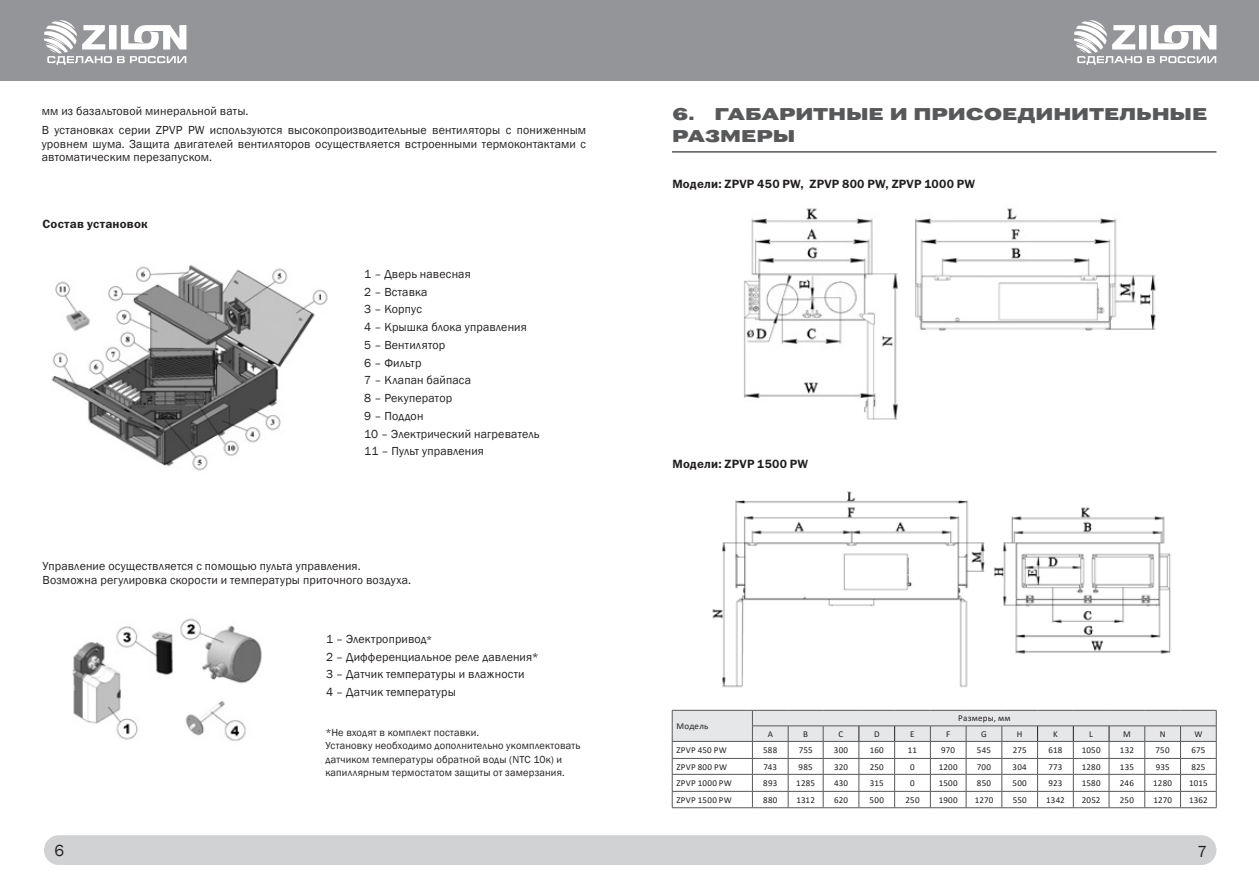
<style>
.page{position:relative;width:1259px;height:893px;background:#fff}
.page>*{position:absolute;margin:0;border:0;box-sizing:border-box;transform-origin:0 0}
.ZAGOLOVKI{font:18px/21.6px "Pravda";letter-spacing:-.01em;color:#57585a}
.t1{font:16.5px "Franklin Gothic";color:#231f20}
.body{font:12px/13.5px "Franklin Gothic";letter-spacing:.015em;color:#231f20;text-align:justify}
.body-2{font:12px "Franklin Gothic Demi C";letter-spacing:.02em;color:#231f20}
.body-3{font:10.5px/13.5px "Franklin Gothic";letter-spacing:.02em;color:#231f20}
.Таблица{font:9px "Calibri";letter-spacing:.02em;color:#231f20}
.зилон1{font:9px "Calibri";letter-spacing:.025em;color:#231f20}
.зилон3{font:9px "Calibri";letter-spacing:.025em;color:#231f20}
.зилон2{font:9px "Calibri";color:#231f20}
.зилон4{font:9px "Calibri";color:#231f20}
.s1{font-size:10.5px}
</style>
<div class="page">
<div style="left:44px;top:835px;width:1172px;height:30px;background:#d1d2d4;border-radius:15px"></div>
<div style="left:629px;top:0;width:630px;height:81px;background:#939598"></div>
<div style="left:0;top:0;width:629px;height:81px;background:#939598"></div>
<svg style="left:44px;top:20px;width:142px;height:45px"></svg>
<svg style="left:1074px;top:20px;width:142px;height:45px"></svg>
<img style="left:51px;top:265px;width:277px;height:206px">
<img style="left:72px;top:618px;width:190px;height:123px">
<hr style="left:672px;top:151px;width:544px;height:2px;background:#57585a">
<svg style="left:672px;top:710px;width:545px;height:97px"></svg>
<hr style="left:672px;top:807px;width:80px;height:1px;background:#57585a">
<hr style="left:752px;top:807px;width:36px;height:1px;background:#57585a">
<hr style="left:788px;top:807px;width:35px;height:1px;background:#57585a">
<hr style="left:823px;top:807px;width:36px;height:1px;background:#57585a">
<hr style="left:859px;top:807px;width:35px;height:1px;background:#57585a">
<hr style="left:894px;top:807px;width:36px;height:1px;background:#57585a">
<hr style="left:930px;top:807px;width:36px;height:1px;background:#57585a">
<hr style="left:966px;top:807px;width:36px;height:1px;background:#57585a">
<hr style="left:1002px;top:807px;width:35px;height:1px;background:#57585a">
<hr style="left:1037px;top:807px;width:36px;height:1px;background:#57585a">
<hr style="left:1073px;top:807px;width:36px;height:1px;background:#57585a">
<hr style="left:1109px;top:807px;width:35px;height:1px;background:#57585a">
<hr style="left:1144px;top:807px;width:36px;height:1px;background:#57585a">
<hr style="left:1180px;top:807px;width:36px;height:1px;background:#57585a">
<img style="left:743px;top:208px;width:413px;height:212px">
<img style="left:712px;top:491px;width:459px;height:197px">
<p class="body" style="left:42px;top:104px;width:208px">мм из базальтовой минеральной ваты.</p>
<p class="body" style="left:42px;top:124px;width:546px">В установках серии ZPVP PW используются высокопроизводительные вентиляторы с пониженным уровнем шума. Защита двигателей вентиляторов осуществляется встроенными термоконтактами с автоматическим перезапуском.</p>
<p class="body-2" style="left:43px;top:217px;width:107px">Состав установок</p>
<p class="body" style="left:364px;top:267px;width:108px">1 – Дверь навесная</p>
<p class="body" style="left:364px;top:285px;width:65px">2 – Вставка</p>
<p class="body" style="left:364px;top:303px;width:59px">3 – Корпус</p>
<p class="body" style="left:364px;top:321px;width:164px">4 – Крышка блока управления</p>
<p class="body" style="left:364px;top:338px;width:82px">5 – Вентилятор</p>
<p class="body" style="left:364px;top:356px;width:59px">6 – Фильтр</p>
<p class="body" style="left:364px;top:374px;width:108px">7 – Клапан байпаса</p>
<p class="body" style="left:364px;top:392px;width:89px">8 – Рекуператор</p>
<p class="body" style="left:364px;top:409px;width:61px">9 – Поддон</p>
<p class="body" style="left:364px;top:427px;width:177px">10 – Электрический нагреватель</p>
<p class="body" style="left:364px;top:445px;width:121px">11 – Пульт управления</p>
<p class="body" style="left:43px;top:560px;width:320px">Управление осуществляется с помощью пульта управления.</p>
<p class="body" style="left:43px;top:573px;width:370px">Возможна регулировка скорости и температуры приточного воздуха.</p>
<p class="body" style="left:326px;top:632px;width:108px">1 – Электропривод<span class="s1">*</span></p>
<p class="body" style="left:326px;top:650px;width:214px">2 – Дифференциальное реле давления*</p>
<p class="body" style="left:326px;top:668px;width:200px">3 – Датчик температуры и влажности</p>
<p class="body" style="left:326px;top:685px;width:131px">4 – Датчик температуры</p>
<p class="body-3" style="left:325px;top:725px;width:257px">*Не входят в комплект поставки.<br>Установку необходимо дополнительно укомплектовать датчиком температуры обратной воды (NTC 10к) и капиллярным термостатом защиты от замерзания.</p>
<p class="ZAGOLOVKI" style="left:672px;top:104px;width:537px">6. ГАБАРИТНЫЕ И ПРИСОЕДИНИТЕЛЬНЫЕ<br>РАЗМЕРЫ</p>
<p class="body-2" style="left:672px;top:178px;width:304px">Модели: ZPVP 450 PW, ZPVP 800 PW, ZPVP 1000 PW</p>
<p class="body-2" style="left:672px;top:457px;width:137px">Модели: ZPVP 1500 PW</p>
<p class="зилон3" style="left:676px;top:720px;width:33px">Модель</p>
<p class="Таблица" style="left:958px;top:712px;width:54px">Размеры, мм</p>
<p class="Таблица" style="left:767px;top:728px;width:7px">A</p>
<p class="зилон4" style="left:803px;top:728px;width:6px">B</p>
<p class="Таблица" style="left:838px;top:728px;width:6px">C</p>
<p class="Таблица" style="left:874px;top:728px;width:7px">D</p>
<p class="Таблица" style="left:910px;top:728px;width:6px">E</p>
<p class="Таблица" style="left:946px;top:728px;width:6px">F</p>
<p class="зилон4" style="left:981px;top:728px;width:7px">G</p>
<p class="Таблица" style="left:1017px;top:728px;width:7px">H</p>
<p class="Таблица" style="left:1053px;top:728px;width:6px">K</p>
<p class="Таблица" style="left:1089px;top:728px;width:5px">L</p>
<p class="Таблица" style="left:1123px;top:728px;width:9px">M</p>
<p class="Таблица" style="left:1159px;top:728px;width:7px">N</p>
<p class="Таблица" style="left:1194px;top:728px;width:10px">W</p>
<p class="зилон1" style="left:676px;top:744px;width:52px">ZPVP 450 PW</p>
<p class="Таблица" style="left:763px;top:744px;width:16px">588</p>
<p class="Таблица" style="left:798px;top:744px;width:15px">755</p>
<p class="Таблица" style="left:834px;top:744px;width:16px">300</p>
<p class="Таблица" style="left:869px;top:744px;width:16px">160</p>
<p class="Таблица" style="left:908px;top:744px;width:11px">11</p>
<p class="Таблица" style="left:941px;top:744px;width:15px">970</p>
<p class="Таблица" style="left:977px;top:744px;width:16px">545</p>
<p class="Таблица" style="left:1012px;top:744px;width:15px">275</p>
<p class="Таблица" style="left:1048px;top:744px;width:15px">618</p>
<p class="Таблица" style="left:1081px;top:744px;width:20px">1050</p>
<p class="Таблица" style="left:1120px;top:744px;width:15px">132</p>
<p class="Таблица" style="left:1155px;top:744px;width:16px">750</p>
<p class="Таблица" style="left:1191px;top:744px;width:15px">675</p>
<p class="Таблица" style="left:676px;top:760px;width:52px">ZPVP 800 PW</p>
<p class="Таблица" style="left:763px;top:760px;width:15px">743</p>
<p class="зилон2" style="left:798px;top:760px;width:16px">985</p>
<p class="Таблица" style="left:834px;top:760px;width:15px">320</p>
<p class="Таблица" style="left:869px;top:760px;width:16px">250</p>
<p class="Таблица" style="left:910px;top:760px;width:6px">0</p>
<p class="Таблица" style="left:938px;top:760px;width:20px">1200</p>
<p class="Таблица" style="left:977px;top:760px;width:16px">700</p>
<p class="Таблица" style="left:1012px;top:760px;width:16px">304</p>
<p class="Таблица" style="left:1048px;top:760px;width:16px">773</p>
<p class="Таблица" style="left:1081px;top:760px;width:20px">1280</p>
<p class="Таблица" style="left:1120px;top:760px;width:16px">135</p>
<p class="Таблица" style="left:1155px;top:760px;width:15px">935</p>
<p class="Таблица" style="left:1191px;top:760px;width:16px">825</p>
<p class="зилон1" style="left:676px;top:777px;width:57px">ZPVP 1000 PW</p>
<p class="Таблица" style="left:763px;top:777px;width:15px">893</p>
<p class="Таблица" style="left:796px;top:777px;width:20px">1285</p>
<p class="Таблица" style="left:834px;top:777px;width:16px">430</p>
<p class="Таблица" style="left:870px;top:777px;width:15px">315</p>
<p class="Таблица" style="left:910px;top:777px;width:6px">0</p>
<p class="Таблица" style="left:938px;top:777px;width:21px">1500</p>
<p class="Таблица" style="left:977px;top:777px;width:16px">850</p>
<p class="Таблица" style="left:1012px;top:777px;width:16px">500</p>
<p class="Таблица" style="left:1048px;top:777px;width:15px">923</p>
<p class="Таблица" style="left:1081px;top:777px;width:20px">1580</p>
<p class="Таблица" style="left:1120px;top:777px;width:15px">246</p>
<p class="Таблица" style="left:1153px;top:777px;width:20px">1280</p>
<p class="Таблица" style="left:1189px;top:777px;width:20px">1015</p>
<p class="Таблица" style="left:676px;top:794px;width:57px">ZPVP 1500 PW</p>
<p class="Таблица" style="left:763px;top:794px;width:16px">880</p>
<p class="Таблица" style="left:796px;top:794px;width:20px">1312</p>
<p class="Таблица" style="left:834px;top:794px;width:15px">620</p>
<p class="Таблица" style="left:869px;top:794px;width:16px">500</p>
<p class="Таблица" style="left:905px;top:794px;width:16px">250</p>
<p class="Таблица" style="left:938px;top:794px;width:21px">1900</p>
<p class="Таблица" style="left:974px;top:794px;width:20px">1270</p>
<p class="Таблица" style="left:1012px;top:794px;width:16px">550</p>
<p class="Таблица" style="left:1046px;top:794px;width:20px">1342</p>
<p class="Таблица" style="left:1082px;top:794px;width:20px">2052</p>
<p class="Таблица" style="left:1120px;top:794px;width:16px">250</p>
<p class="Таблица" style="left:1153px;top:794px;width:20px">1270</p>
<p class="Таблица" style="left:1189px;top:794px;width:20px">1362</p>
<h2 class="t1" style="left:54px;top:840px;width:11px">6</h2>
<h2 class="t1" style="left:1197px;top:841px;width:11px">7</h2>
</div>
